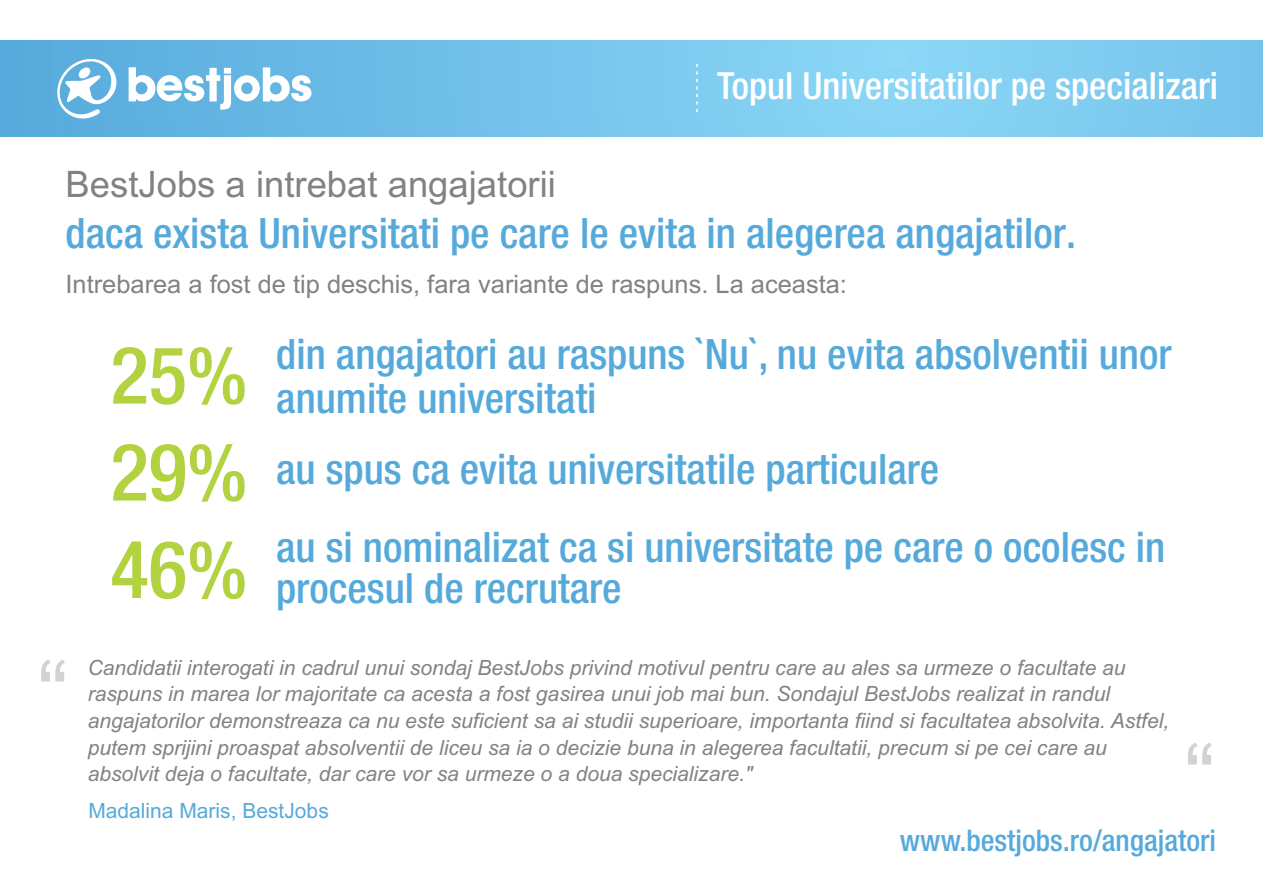
<style>
.page{position:relative;width:1263px;height:893px;background:#fff}
.page>*{position:absolute;margin:0;border:0;box-sizing:border-box;transform-origin:0 0}
.t1{font:93.9px "Arial";color:#d1d2d4}
.t2{font:500 condensed 79.65px/97.2px "Helvetica Neue LT Com";color:#b2d23f;text-align:justify}
.t3{font:500 condensed 41.85px/43.7px "Helvetica Neue LT Com";color:#56aadb}
.t4{font:500 condensed 37.5px "Helvetica Neue LT Com";color:#fff}
.t5{font:36.45px "Arial";color:#808285}
.t6{font:500 condensed 29.7px "Helvetica Neue LT Com";color:#56aadb}
.t7{font:25.35px "Arial";color:#808285}
.t8{font:italic 21px/26.5px "Arial";color:#808285}
.t9{font:21px "Arial";color:#56aadb}
</style>
<div class="page">
<svg style="left:0;top:40px;width:1263px;height:97px;background:#77c5ec"></svg>
<svg style="left:54px;top:55px;width:62px;height:65px"></svg>
<img style="left:57px;top:72px;width:59px;height:22px">
<svg style="left:129px;top:67px;width:182px;height:43px"></svg>
<svg style="left:696px;top:64px;width:2px;height:49px"></svg>
<h3 class="t4" style="left:717px;top:72px;width:502px">Topul Universitatilor pe specializari</h3>
<h3 class="t5" style="left:66px;top:171px;width:492px">BestJobs a intrebat angajatorii</h3>
<h3 class="t3" style="left:66px;top:217px;width:1012px">daca exista Universitati pe care le evita in alegerea angajatilor.</h3>
<p class="t7" style="left:66px;top:274px;width:783px">Intrebarea a fost de tip deschis, fara variante de raspuns. La aceasta:</p>
<h1 class="t1" style="left:37px;top:659px;width:33px">“</h1>
<h2 class="t2" style="left:110px;top:338px;width:139px">25% 29% 46%</h2>
<h3 class="t3" style="left:276px;top:338px;width:897px">din angajatori au raspuns `Nu`, nu evita absolventii unor anumite universitati</h3>
<h3 class="t3" style="left:276px;top:437px;width:891px;line-height:77.4px">au spus ca evita universitatile particulare<br>au si nominalizat ca si universitate pe care o ocolesc in</h3>
<h3 class="t3" style="left:276px;top:572px;width:347px">procesul de recrutare</h3>
<p class="t8" style="left:88px;top:656px;width:1083px">Candidatii interogati in cadrul unui sondaj BestJobs privind motivul pentru care au ales sa urmeze o facultate au raspuns in marea lor majoritate ca acesta a fost gasirea unui job mai bun. Sondajul BestJobs realizat in randul angajatorilor demonstreaza ca nu este suficient sa ai studii superioare, importanta fiind si facultatea absolvita. Astfel, putem sprijini proaspat absolventii de liceu sa ia o decizie buna in alegerea facultatii, precum si pe cei care au absolvit deja o facultate, dar care vor sa urmeze o a doua specializare."</p>
<p class="t9" style="left:88px;top:803px;width:242px">Madalina Maris, BestJobs</p>
<h1 class="t1" style="left:1184px;top:742px;width:33px">“</h1>
<h3 class="t6" style="left:900px;top:830px;width:318px">www.bestjobs.ro/angajatori</h3>
</div>
